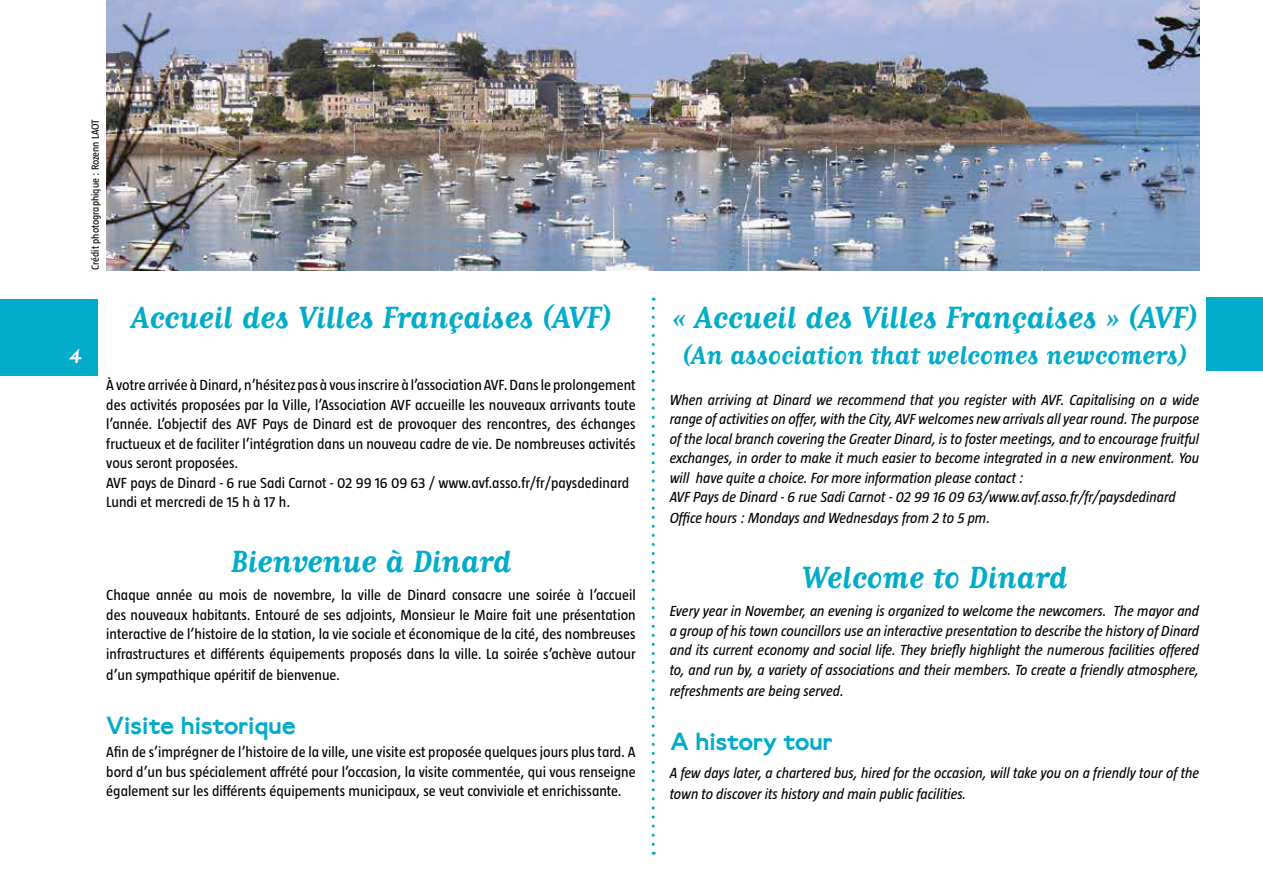
<style>
.page{position:relative;width:1263px;height:893px;background:#fff}
.page>*{position:absolute;margin:0;border:0;box-sizing:border-box;transform-origin:0 0}
.t1{font:700 36px "Matrix Script";color:#00acc9}
.t2{font:700 30px "Matrix Script";color:#00acc9}
.t3{font:700 27px "Paddington";color:#00acc9}
.t4{font:italic 700 21px "Paddington";color:#fdf3f9}
.t5{font:15px/19.5px "Taz";color:#000;text-align:justify}
.t6{font:italic 15px/19.5px "Taz";color:#000}
.t7{font:10.5px "Taz";color:#000}
</style>
<div class="page">
<svg style="left:652px;top:308px;width:3px;height:547px"></svg>
<div style="left:0;top:299px;width:98px;height:77px;background:#00acc9"></div>
<div style="left:1206px;top:298px;width:57px;height:73px;background:#00acc9"></div>
<img style="left:106px;top:0;width:1093px;height:270px">
<p class="t7" style="left:90px;top:270px;width:152px;rotate:-90deg">Crédit photographique : Rozenn LAOT</p>
<h3 class="t4" style="left:70px;top:348px;width:14px">4</h3>
<h1 class="t1" style="left:131px;top:299px;width:481px">Accueil des Villes Françaises (AVF)</h1>
<p class="t5" style="left:106px;top:376px;width:531px;text-align:left">À votre arrivée à Dinard, n’hésitez pas à vous inscrire à l’association AVF. Dans le prolongement des activités proposées par la Ville, l’Association AVF accueille les nouveaux arrivants toute l’année. L’objectif des AVF Pays de Dinard est de provoquer des rencontres, des échanges fructueux et de faciliter l’intégration dans un nouveau cadre de vie. De nombreuses activités vous seront proposées.<br>AVF pays de Dinard - 6 rue Sadi Carnot - 02 99 16 09 63 / www.avf.asso.fr/fr/paysdedinard Lundi et mercredi de 15 h à 17 h.</p>
<h1 class="t1" style="left:231px;top:544px;width:282px">Bienvenue à Dinard</h1>
<p class="t5" style="left:106px;top:585px;width:531px">Chaque année au mois de novembre, la ville de Dinard consacre une soirée à l’accueil des nouveaux habitants. Entouré de ses adjoints, Monsieur le Maire fait une présentation interactive de l’histoire de la station, la vie sociale et économique de la cité, des nombreuses infrastructures et différents équipements proposés dans la ville. La soirée s’achève autour</p>
<p class="t5" style="left:106px;top:665px;width:235px">d’un sympathique apéritif de bienvenue.</p>
<h3 class="t3" style="left:106px;top:714px;width:191px">Visite historique</h3>
<p class="t5" style="left:106px;top:743px;width:531px">Afin de s’imprégner de l’histoire de la ville, une visite est proposée quelques jours plus tard. A bord d’un bus spécialement affrété pour l’occasion, la visite commentée, qui vous renseigne également sur les différents équipements municipaux, se veut conviviale et enrichissante.</p>
<h1 class="t1" style="left:672px;top:299px;width:526px">« Accueil des Villes Françaises » (AVF)</h1>
<h2 class="t2" style="left:682px;top:340px;width:505px">(An association that welcomes newcomers)</h2>
<p class="t6" style="left:670px;top:390px;width:531px">When arriving at Dinard we recommend that you register with AVF. Capitalising on a wide range of activities on offer, with the City, AVF welcomes new arrivals all year round. The purpose of the local branch covering the Greater Dinard, is to foster meetings, and to encourage fruitful exchanges, in order to make it much easier to become integrated in a new environment. You will have quite a choice. For more information please contact :<br>AVF Pays de Dinard - 6 rue Sadi Carnot - 02 99 16 09 63/www.avf.asso.fr/fr/paysdedinard</p>
<p class="t6" style="left:670px;top:509px;width:322px">Office hours : Mondays and Wednesdays from 2 to 5 pm.</p>
<h1 class="t1" style="left:802px;top:560px;width:267px">Welcome to Dinard</h1>
<p class="t6" style="left:670px;top:601px;width:531px;text-align:justify">Every year in November, an evening is organized to welcome the newcomers. The mayor and a group of his town councillors use an interactive presentation to describe the history of Dinard and its current economy and social life. They briefly highlight the numerous facilities offered to, and run by, a variety of associations and their members. To create a friendly atmosphere,</p>
<p class="t6" style="left:670px;top:681px;width:176px">refreshments are being served.</p>
<h3 class="t3" style="left:670px;top:730px;width:164px">A history tour</h3>
<p class="t6" style="left:670px;top:762px;width:531px;line-height:21px">A few days later, a chartered bus, hired for the occasion, will take you on a friendly tour of the town to discover its history and main public facilities.</p>
</div>
